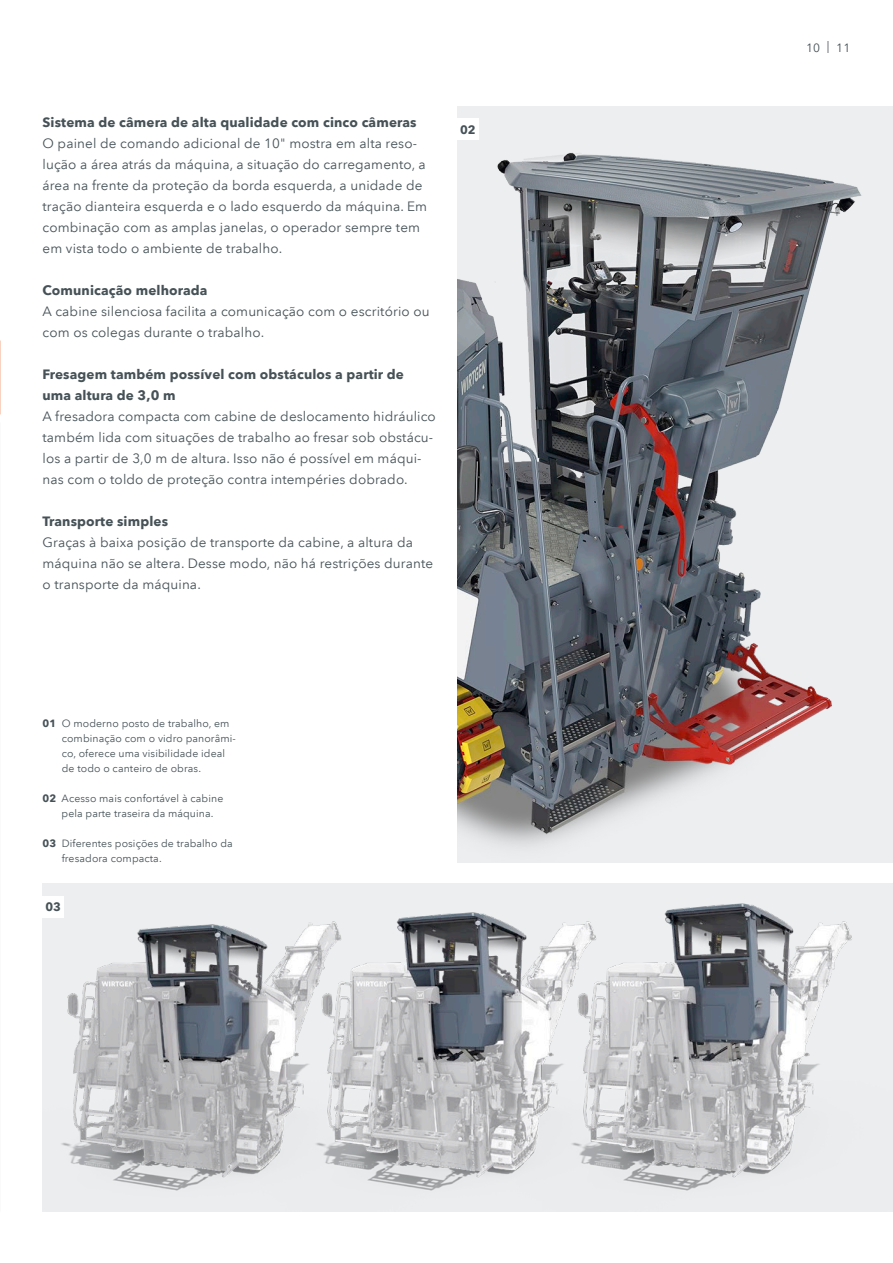
<style>
.page{position:relative;width:893px;height:1263px;background:#fff}
.page>*{position:absolute;margin:0;border:0;box-sizing:border-box;transform-origin:0 0}
.t1{font:13.5px/21px "Avenir Next LT Pro";letter-spacing:.01em;color:#465257}
.t2{font:700 13.5px/21px "Avenir Next LT Pro";letter-spacing:.01em;color:#465257}
.t3{font:12px "Avenir Next LT Pro";color:#465257}
.t4{font:700 12px "Avenir Next LT Pro";color:#465257}
.t5{font:10.5px/15px "Avenir Next LT Pro";letter-spacing:.01em;color:#465257}
.s1{font-weight:700}
</style>
<div class="page">
<img style="left:457px;top:106px;width:436px;height:756px">
<div style="left:43px;top:883px;width:850px;height:329px;background:#eceef0"></div>
<img style="left:43px;top:903px;width:809px;height:288px">
<div style="left:43px;top:896px;width:21px;height:21px;background:#fff"></div>
<div style="left:457px;top:119px;width:21px;height:21px;background:#fff"></div>
<p class="t2" style="left:43px;top:112px;width:376px">Sistema de câmera de alta qualidade com cinco câmeras</p>
<p class="t1" style="left:43px;top:133px;width:386px">O painel de comando adicional de 10" mostra em alta reso&shy;lução a área atrás da máquina, a situação do carregamento, a área na frente da proteção da borda esquerda, a unidade de tração dianteira esquerda e o lado esquerdo da máquina. Em combinação com as amplas janelas, o operador sempre tem em vista todo o ambiente de trabalho.</p>
<p class="t2" style="left:43px;top:280px;width:167px">Comunicação melhorada</p>
<p class="t1" style="left:43px;top:301px;width:389px">A cabine silenciosa facilita a comunicação com o escritório ou com os colegas durante o trabalho.</p>
<p class="t2" style="left:43px;top:364px;width:363px">Fresagem também possível com obstáculos a partir de uma altura de 3,0 m</p>
<p class="t1" style="left:43px;top:406px;width:395px">A fresadora compacta com cabine de deslocamento hidráulico também lida com situações de trabalho ao fresar sob obstácu&shy;los a partir de 3,0 m de altura. Isso não é possível em máqui&shy;nas com o toldo de proteção contra intempéries dobrado.</p>
<p class="t2" style="left:43px;top:511px;width:127px">Transporte simples</p>
<p class="t1" style="left:43px;top:532px;width:392px">Graças à baixa posição de transporte da cabine, a altura da máquina não se altera. Desse modo, não há restrições durante o transporte da máquina.</p>
<p class="t4" style="left:460px;top:122px;width:17px">02</p>
<p class="t5" style="left:62px;top:716px;width:176px;text-indent:-19px"><span class="s1">01</span> O moderno posto de trabalho, em combinação com o vidro panorâmi&shy;co, oferece uma visibilidade ideal de todo o canteiro de obras.</p>
<p class="t5" style="left:62px;top:791px;width:163px;text-indent:-19px"><span class="s1">02</span> Acesso mais confortável à cabine pela parte traseira da máquina.</p>
<p class="t5" style="left:62px;top:836px;width:173px;text-indent:-19px"><span class="s1">03</span> Diferentes posições de trabalho da fresadora compacta.</p>
<p class="t4" style="left:45px;top:900px;width:17px">03</p>
<p class="t3" style="left:806px;top:40px;width:46px">10 | 11</p>
</div>
